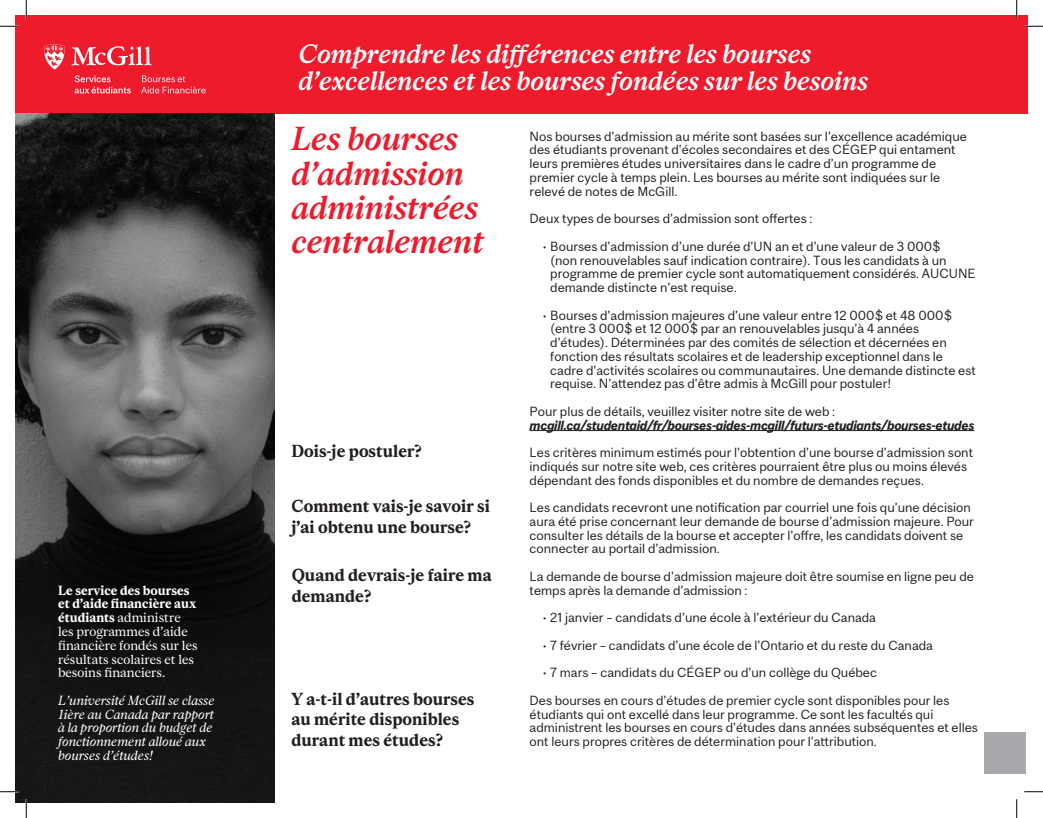
<style>
.page{position:relative;width:1043px;height:818px;background:#fff}
.page>*{position:absolute;margin:0;border:0;box-sizing:border-box;transform-origin:0 0}
.Header_3{font:italic 500 31px/34.4px "Mc Gill Serif";color:#ee1b2d}
.t1{font:italic 500 24.75px/27.5px "Mc Gill Serif";color:#fff}
.Header_5{font:700 16.25px/20.6px "Mc Gill Serif";color:#231f20}
.Body_copy{font:12.38px/13.8px "Mc Gill Sans";color:#231f20}
.List{font:12.38px/13.8px "Mc Gill Sans";color:#231f20}
.Left_column{font:12.38px/13.8px "Mc Gill Serif";color:#fff}
.Body_copy-2{font:italic 700 12.38px/13.8px "Mc Gill Sans";letter-spacing:-.02em;color:#231f20}
.Left_column-2{font:italic 12.38px/13.8px "Mc Gill Serif";color:#fff}
.s1{font-weight:700}
.s2{font-weight:400;font-style:normal}
</style>
<div class="page">
<div style="left:15px;top:15px;width:1013px;height:98px;background:#ee1b2d"></div>
<svg style="left:71px;top:46px;width:81px;height:20px"></svg>
<svg style="left:44px;top:44px;width:21px;height:26px"></svg>
<svg style="left:75px;top:75px;width:56px;height:18px"></svg>
<svg style="left:141px;top:75px;width:65px;height:18px"></svg>
<img style="left:15px;top:113px;width:260px;height:689px">
<hr style="left:529px;top:430px;width:445px;height:1px;background:#231f20">
<div style="left:984px;top:732px;width:42px;height:41px;background:#a8a9ad"></div>
<svg style="left:0;top:25px;width:19px;height:2px"></svg>
<svg style="left:1024px;top:25px;width:18px;height:2px"></svg>
<svg style="left:0;top:790px;width:19px;height:2px"></svg>
<svg style="left:1024px;top:791px;width:18px;height:1px"></svg>
<svg style="left:25px;top:0;width:2px;height:19px"></svg>
<svg style="left:25px;top:799px;width:2px;height:19px"></svg>
<svg style="left:1016px;top:0;width:1px;height:19px"></svg>
<svg style="left:1016px;top:799px;width:1px;height:19px"></svg>
<p class="Left_column" style="left:58px;top:583px;width:141px"><span class="s1">Le service des bourses et d’aide financière aux étudiants</span> administre les programmes d’aide financière fondés sur les résultats scolaires et les besoins financiers.</p>
<p class="Left_column-2" style="left:58px;top:693px;width:158px">L’université McGill se classe<br>1ière au Canada par rapport à la proportion du budget de fonctionnement alloué aux bourses d’études!</p>
<h2 class="t1" style="left:298px;top:40px;width:571px">Comprendre les différences entre les bourses d’excellences et les bourses fondées sur les besoins</h2>
<p class="Body_copy" style="left:529px;top:129px;width:439px">Nos bourses d’admission au mérite sont basées sur l’excellence académique des étudiants provenant d’écoles secondaires et des CÉGEP qui entament leurs premières études universitaires dans le cadre d’un programme de premier cycle à temps plein. Les bourses au mérite sont indiquées sur le relevé de notes de McGill.</p>
<p class="Body_copy" style="left:529px;top:212px;width:284px">Deux types de bourses d’admission sont offertes :</p>
<p class="List" style="left:550px;top:239px;width:427px;text-indent:-8px">• Bourses d’admission d’une durée d’UN an et d’une valeur de 3 000$<br>(non renouvelables sauf indication contraire). Tous les candidats à un programme de premier cycle sont automatiquement considérés. AUCUNE demande distincte n’est requise.</p>
<p class="List" style="left:550px;top:308px;width:427px;text-indent:-8px">• Bourses d’admission majeures d’une valeur entre 12 000$ et 48 000$ (entre 3 000$ et 12 000$ par an renouvelables jusqu’à 4 années d’études). Déterminées par des comités de sélection et décernées en fonction des résultats scolaires et de leadership exceptionnel dans le cadre d’activités scolaires ou communautaires. Une demande distincte est requise. N’attendez pas d’être admis à McGill pour postuler!</p>
<p class="Body_copy-2" style="left:529px;top:404px;width:446px"><span class="s2">Pour plus de détails, veuillez visiter notre site de web : </span>mcgill.ca/studentaid/fr/bourses-aides-mcgill/futurs-etudiants/bourses-etudes</p>
<h5 class="Header_5" style="left:291px;top:440px;width:132px">Dois-je postuler?</h5>
<h5 class="Header_5" style="left:291px;top:495px;width:200px">Comment vais-je savoir si j’ai obtenu une bourse?</h5>
<h5 class="Header_5" style="left:292px;top:564px;width:202px">Quand devrais-je faire ma demande?</h5>
<h3 class="Header_3" style="left:291px;top:121px;width:194px">Les bourses d’admission administrées centralement</h3>
<p class="Body_copy" style="left:529px;top:445px;width:445px">Les critères minimum estimés pour l’obtention d’une bourse d’admission sont indiqués sur notre site web, ces critères pourraient être plus ou moins élevés dépendant des fonds disponibles et du nombre de demandes reçues.</p>
<p class="Body_copy" style="left:529px;top:500px;width:446px">Les candidats recevront une notification par courriel une fois qu’une décision aura été prise concernant leur demande de bourse d’admission majeure. Pour consulter les détails de la bourse et accepter l’offre, les candidats doivent se connecter au portail d’admission.</p>
<p class="Body_copy" style="left:529px;top:569px;width:446px">La demande de bourse d’admission majeure doit être soumise en ligne peu de temps après la demande d’admission :</p>
<p class="List" style="left:542px;top:610px;width:335px">• 21 janvier – candidats d’une école à l’extérieur du Canada</p>
<p class="List" style="left:542px;top:638px;width:392px">• 7 février – candidats d’une école de l’Ontario et du reste du Canada</p>
<p class="List" style="left:542px;top:665px;width:336px">• 7 mars – candidats du CÉGEP ou d’un collège du Québec</p>
<p class="Body_copy" style="left:529px;top:693px;width:450px">Des bourses en cours d’études de premier cycle sont disponibles pour les étudiants qui ont excellé dans leur programme. Ce sont les facultés qui administrent les bourses en cours d’études dans années subséquentes et elles ont leurs propres critères de détermination pour l’attribution.</p>
<h5 class="Header_5" style="left:291px;top:688px;width:185px">Y a-t-il d’autres bourses au mérite disponibles durant mes études?</h5>
</div>
